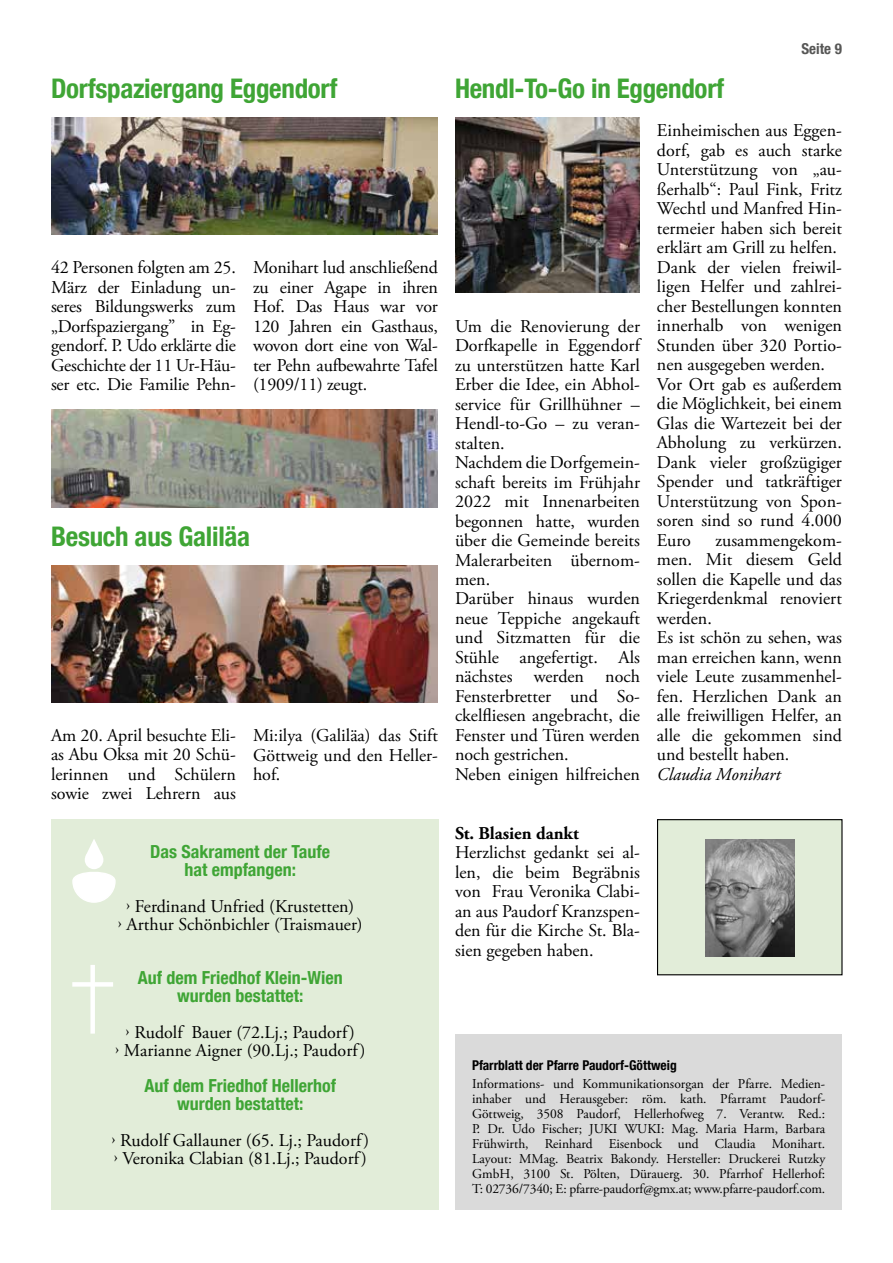
<style>
.page{position:relative;width:893px;height:1263px;background:#fff}
.page>*{position:absolute;margin:0;border:0;box-sizing:border-box;transform-origin:0 0}
.t1{font:700 condensed 27px "Helvetica Neue LT Com";letter-spacing:-.01em;color:#3fa535}
.t2{font:18px/19.5px "Adobe Garamond Pro";color:#000;text-align:justify}
.t3{font:700 condensed 18px/18px "Helvetica Neue LT Com";color:#3fa535;text-align:center}
.t4{font:700 18px "Adobe Garamond Pro";color:#000}
.t5{font:italic 18px "Adobe Garamond Pro";color:#000}
.t6{font:700 condensed 15px "Helvetica Neue LT Com";color:#575756}
.t7{font:13.5px/15px "Adobe Garamond Pro";letter-spacing:-.01em;color:#000;text-align:justify}
.t8{font:700 condensed 13.5px "Helvetica Neue LT Com";color:#000}
</style>
<div class="page">
<div style="left:51px;top:819px;width:387px;height:390px;background:#e2edd9"></div>
<div style="left:657px;top:820px;width:185px;height:155px;background:#e2edd9"></div>
<div style="left:657px;top:819px;width:185px;height:156px;border:1px solid #000"></div>
<img style="left:705px;top:839px;width:90px;height:117px">
<div style="left:90px;top:965px;width:5px;height:69px;background:#fff"></div>
<div style="left:72px;top:982px;width:41px;height:5px;background:#fff"></div>
<svg style="left:72px;top:839px;width:44px;height:64px"></svg>
<div style="left:455px;top:1035px;width:387px;height:175px;background:#dadada"></div>
<img style="left:51px;top:117px;width:387px;height:117px">
<img style="left:51px;top:410px;width:387px;height:97px">
<img style="left:455px;top:117px;width:185px;height:176px">
<img style="left:51px;top:566px;width:387px;height:136px">
<h1 class="t1" style="left:51px;top:72px;width:288px">Dorfspaziergang Eggendorf</h1>
<p class="t2" style="left:51px;top:258px;width:186px">42 Personen folgten am 25.<br>März der Einladung un&shy;seres Bildungswerks zum „Dorfspaziergang” in Eg&shy;gendorf. P. Udo erklärte die Geschichte der 11 Ur-Häu&shy;ser etc. Die Familie Pehn-</p>
<p class="t2" style="left:253px;top:258px;width:186px">Monihart lud anschließend zu einer Agape in ihren Hof. Das Haus war vor 120 Jahren ein Gasthaus, wovon dort eine von Wal&shy;ter Pehn aufbewahrte Tafel (1909/11) zeugt.</p>
<h1 class="t1" style="left:51px;top:520px;width:201px">Besuch aus Galiläa</h1>
<p class="t2" style="left:51px;top:726px;width:186px">Am 20. April besuchte Eli&shy;as Abu Oksa mit 20 Schü&shy;lerinnen und Schülern sowie zwei Lehrern aus</p>
<p class="t2" style="left:253px;top:726px;width:186px">Mi:ilya (Galiläa) das Stift Göttweig und den Heller&shy;hof.</p>
<p class="t3" style="left:150px;top:843px;width:181px">Das Sakrament der Taufe hat empfangen:</p>
<p class="t2" style="left:118px;top:898px;width:246px;line-height:18px;text-align:center">› Ferdinand Unfried (Krustetten)<br>› Arthur Schönbichler (Traismauer)</p>
<p class="t3" style="left:138px;top:969px;width:206px">Auf dem Friedhof Klein-Wien wurden bestattet:</p>
<p class="t2" style="left:115px;top:1024px;width:252px;line-height:18px;text-align:center">› Rudolf Bauer (72.Lj.; Paudorf)<br>› Marianne Aigner (90.Lj.; Paudorf)</p>
<p class="t3" style="left:144px;top:1077px;width:193px">Auf dem Friedhof Hellerhof wurden bestattet:</p>
<p class="t2" style="left:111px;top:1132px;width:259px;line-height:18px">› Rudolf Gallauner (65. Lj.; Paudorf) › Veronika Clabian (81.Lj.; Paudorf)</p>
<h1 class="t1" style="left:455px;top:72px;width:271px">Hendl-To-Go in Eggendorf</h1>
<p class="t6" style="left:801px;top:40px;width:42px">Seite 9</p>
<p class="t2" style="left:455px;top:317px;width:186px;text-align:left">Um die Renovierung der<br>Dorfkapelle in Eggendorf zu unterstützen hatte Karl<br>Erber die Idee, ein Abhol&shy;service für Grillhühner –<br>Hendl-to-Go – zu veran&shy;stalten.<br>Nachdem die Dorfgemein&shy;schaft bereits im Frühjahr<br>2022 mit Innenarbeiten begonnen hatte, wurden über die Gemeinde bereits<br>Malerarbeiten übernom&shy;men.<br>Darüber hinaus wurden neue Teppiche angekauft und Sitzmatten für die<br>Stühle angefertigt. Als nächstes werden noch<br>Fensterbretter und So&shy;ckelfliesen angebracht, die<br>Fenster und Türen werden noch gestrichen.<br>Neben einigen hilfreichen</p>
<p class="t2" style="left:657px;top:122px;width:186px;text-align:left">Einheimischen aus Eggen&shy;dorf, gab es auch starke<br>Unterstützung von „au&shy;ßerhalb“: Paul Fink, Fritz<br>Wechtl und Manfred Hin&shy;termeier haben sich bereit erklärt am Grill zu helfen.<br>Dank der vielen freiwil&shy;ligen Helfer und zahlrei&shy;cher Bestellungen konnten innerhalb von wenigen<br>Stunden über 320 Portio&shy;nen ausgegeben werden.<br>Vor Ort gab es außerdem die Möglichkeit, bei einem<br>Glas die Wartezeit bei der<br>Abholung zu verkürzen.<br>Dank vieler großzügiger<br>Spender und tatkräftiger<br>Unterstützung von Spon&shy;soren sind so rund 4.000<br>Euro</p>
<p class="t2" style="left:657px;top:531px;width:186px;text-align:left;text-indent:58px">zusammengekom&shy;men. Mit diesem Geld sollen die Kapelle und das<br>Kriegerdenkmal renoviert werden.<br>Es ist schön zu sehen, was man erreichen kann, wenn viele Leute zusammenhel&shy;fen. Herzlichen Dank an alle freiwilligen Helfer, an alle die gekommen sind und bestellt haben.</p>
<p class="t5" style="left:657px;top:763px;width:125px">Claudia Monihart</p>
<p class="t4" style="left:455px;top:822px;width:125px">St. Blasien dankt</p>
<p class="t2" style="left:455px;top:843px;width:186px">Herzlichst gedankt sei al&shy;len, die beim Begräbnis von Frau Veronika Clabi&shy;an aus Paudorf Kranzspen&shy;den für die Kirche St. Bla&shy;sien gegeben haben.</p>
<p class="t8" style="left:472px;top:1057px;width:206px">Pfarrblatt der Pfarre Paudorf-Göttweig</p>
<p class="t7" style="left:472px;top:1076px;width:355px">Informations- und Kommunikationsorgan der Pfarre. Medien&shy;inhaber und Herausgeber: röm. kath. Pfarramt Paudorf-Göttweig, 3508 Paudorf, Hellerhofweg 7. Verantw. Red.:<br>P. Dr. Udo Fischer; JUKI WUKI: Mag. Maria Harm, Barbara Frühwirth, Reinhard Eisenbock und Claudia Monihart.<br>Layout: MMag. Beatrix Bakondy. Hersteller: Druckerei Rutzky GmbH, 3100 St. Pölten, Dürauerg. 30. Pfarrhof Hellerhof:<br>T: 02736/7340; E: pfarre-paudorf@gmx.at; www.pfarre-paudorf.com.</p>
</div>
